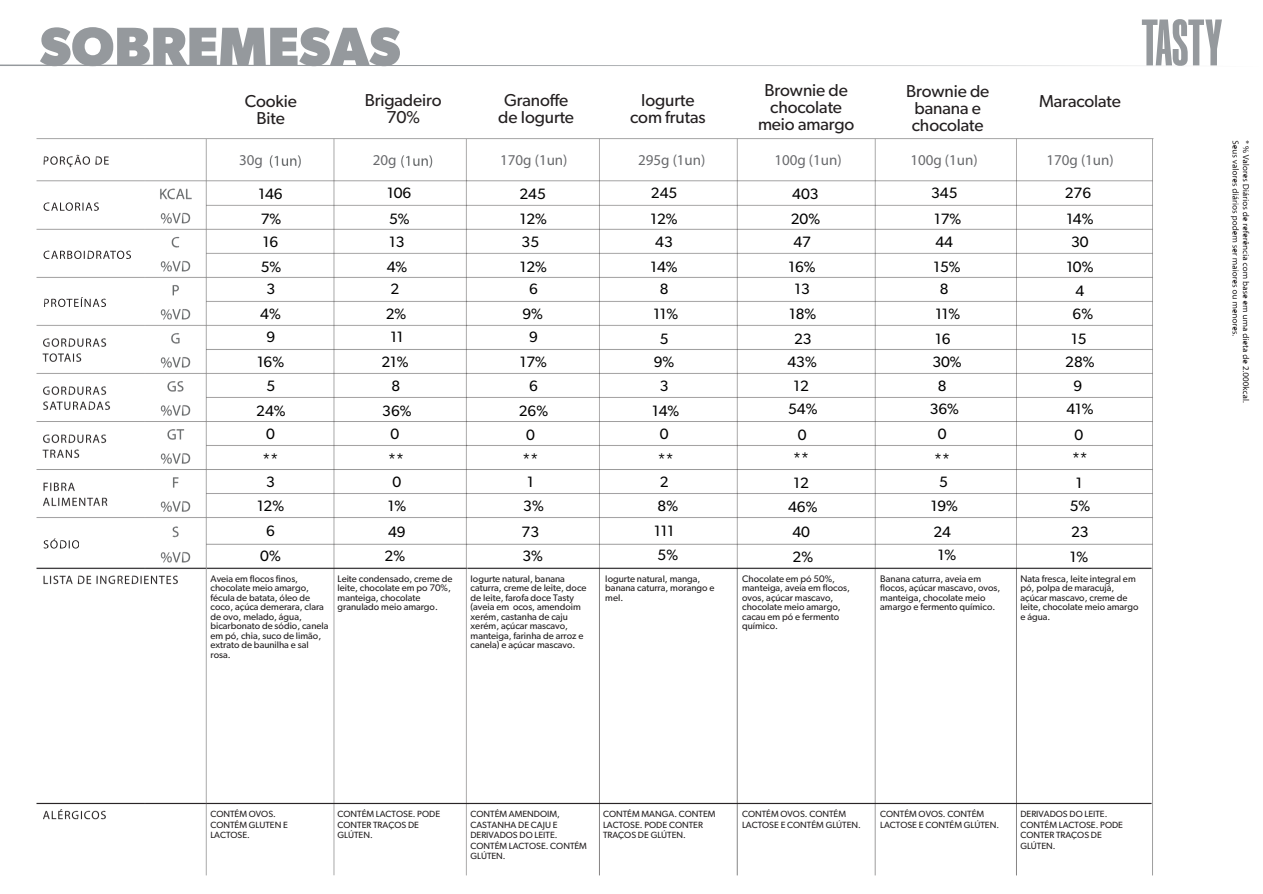
<style>
.page{position:relative;width:1263px;height:894px;background:#fff}
.page>*{position:absolute;margin:0;border:0;box-sizing:border-box;transform-origin:0 0}
.t1{font:700 54.75px "Gibson";color:#95999d}
.t2{font:17.25px/16.8px "Gibson";letter-spacing:-.005em;color:#231f20;text-align:center}
.t3{font:15px "Gibson";color:#000}
.t4{font:15px "Myriad Pro";color:#68696c}
.t5{font:9.45px/9.4px "Gibson";color:#231f20}
.t6{font:9px/10.5px "Gibson";color:#231f20}
</style>
<div class="page">
<img style="left:36px;top:138px;width:1118px;height:738px">
<svg style="left:0;top:19px;width:1222px;height:47px"></svg>
<img style="left:1230px;top:140px;width:20px;height:263px">
<h3 class="t1" style="left:40px;top:22px;width:362px">SOBREMESAS</h3>
<h3 class="t2" style="left:245px;top:93px;width:54px">Cookie<br>Bite</h3>
<h2 class="t2" style="left:365px;top:93px;width:78px">Brigadeiro<br>70%</h2>
<h2 class="t2" style="left:498px;top:93px;width:77px">Granoffe de Iogurte</h2>
<h2 class="t2" style="left:630px;top:93px;width:77px">Iogurte com frutas</h2>
<h2 class="t2" style="left:758px;top:82px;width:98px">Brownie de chocolate meio amargo</h2>
<h2 class="t2" style="left:906px;top:84px;width:85px">Brownie de banana e chocolate</h2>
<h2 class="t2" style="left:1039px;top:93px;width:83px">Maracolate</h2>
<p class="t4" style="left:239px;top:154px;width:25px">30g</p>
<h3 class="t4" style="left:373px;top:154px;width:25px">20g</h3>
<h3 class="t3" style="left:258px;top:187px;width:26px">146</h3>
<h3 class="t3" style="left:261px;top:212px;width:22px">7%</h3>
<h3 class="t3" style="left:263px;top:234px;width:17px">16</h3>
<h3 class="t3" style="left:261px;top:259px;width:22px">5%</h3>
<p class="t3" style="left:267px;top:282px;width:10px">3</p>
<p class="t3" style="left:260px;top:307px;width:22px">4%</p>
<p class="t3" style="left:267px;top:329px;width:10px">9</p>
<p class="t3" style="left:257px;top:354px;width:29px">16%</p>
<p class="t3" style="left:267px;top:379px;width:10px">5</p>
<p class="t3" style="left:256px;top:404px;width:31px">24%</p>
<p class="t3" style="left:266px;top:427px;width:10px">0</p>
<h3 class="t3" style="left:263px;top:451px;width:17px">**</h3>
<h3 class="t3" style="left:266px;top:474px;width:10px">3</h3>
<h3 class="t3" style="left:257px;top:499px;width:29px">12%</h3>
<h3 class="t3" style="left:266px;top:524px;width:10px">6</h3>
<h3 class="t3" style="left:260px;top:549px;width:22px">0%</h3>
<h3 class="t3" style="left:387px;top:186px;width:26px">106</h3>
<h3 class="t3" style="left:389px;top:212px;width:22px">5%</h3>
<p class="t3" style="left:389px;top:234px;width:17px">13</p>
<p class="t3" style="left:387px;top:259px;width:22px">4%</p>
<p class="t3" style="left:390px;top:282px;width:10px">2</p>
<p class="t3" style="left:386px;top:307px;width:22px">2%</p>
<p class="t3" style="left:390px;top:329px;width:15px">11</p>
<p class="t3" style="left:381px;top:354px;width:29px">21%</p>
<p class="t3" style="left:392px;top:379px;width:10px">8</p>
<h3 class="t3" style="left:382px;top:404px;width:31px">36%</h3>
<h3 class="t3" style="left:390px;top:427px;width:10px">0</h3>
<h3 class="t3" style="left:388px;top:452px;width:17px">**</h3>
<h3 class="t3" style="left:393px;top:474px;width:10px">0</h3>
<h3 class="t3" style="left:388px;top:499px;width:20px">1%</h3>
<h3 class="t3" style="left:388px;top:524px;width:19px">49</h3>
<h3 class="t3" style="left:385px;top:549px;width:22px">2%</h3>
<p class="t4" style="left:500px;top:154px;width:69px">170g (1un)</p>
<p class="t3" style="left:519px;top:187px;width:28px">245</p>
<p class="t3" style="left:520px;top:212px;width:29px">12%</p>
<p class="t3" style="left:522px;top:234px;width:19px">35</p>
<p class="t3" style="left:520px;top:259px;width:29px">12%</p>
<p class="t3" style="left:529px;top:282px;width:10px">6</p>
<p class="t3" style="left:522px;top:307px;width:22px">9%</p>
<h3 class="t3" style="left:529px;top:329px;width:10px">9</h3>
<h3 class="t3" style="left:520px;top:354px;width:29px">17%</h3>
<h3 class="t3" style="left:529px;top:379px;width:10px">6</h3>
<h3 class="t3" style="left:519px;top:404px;width:31px">26%</h3>
<h3 class="t3" style="left:526px;top:428px;width:10px">0</h3>
<h3 class="t3" style="left:522px;top:452px;width:17px">**</h3>
<h3 class="t3" style="left:527px;top:474px;width:8px">1</h3>
<p class="t3" style="left:523px;top:499px;width:22px">3%</p>
<p class="t3" style="left:522px;top:524px;width:19px">73</p>
<p class="t3" style="left:522px;top:549px;width:22px">3%</p>
<p class="t4" style="left:638px;top:153px;width:69px">295g (1un)</p>
<p class="t3" style="left:651px;top:186px;width:28px">245</p>
<p class="t3" style="left:651px;top:212px;width:29px">12%</p>
<p class="t3" style="left:655px;top:234px;width:19px">43</p>
<h3 class="t3" style="left:651px;top:259px;width:29px">14%</h3>
<h3 class="t3" style="left:660px;top:282px;width:10px">8</h3>
<h3 class="t3" style="left:653px;top:307px;width:26px">11%</h3>
<h3 class="t3" style="left:660px;top:332px;width:10px">5</h3>
<h3 class="t3" style="left:654px;top:354px;width:22px">9%</h3>
<h3 class="t3" style="left:660px;top:379px;width:10px">3</h3>
<h3 class="t3" style="left:652px;top:404px;width:29px">14%</h3>
<p class="t3" style="left:660px;top:427px;width:10px">0</p>
<p class="t3" style="left:658px;top:452px;width:17px">**</p>
<p class="t3" style="left:660px;top:474px;width:10px">2</p>
<p class="t3" style="left:658px;top:499px;width:22px">8%</p>
<p class="t3" style="left:654px;top:524px;width:21px">111</p>
<p class="t3" style="left:658px;top:548px;width:22px">5%</p>
<p class="t4" style="left:774px;top:153px;width:69px">100g (1un)</p>
<p class="t3" style="left:792px;top:187px;width:28px">403</p>
<p class="t3" style="left:791px;top:212px;width:31px">20%</p>
<p class="t3" style="left:793px;top:234px;width:19px">47</p>
<p class="t3" style="left:789px;top:259px;width:29px">16%</p>
<p class="t3" style="left:794px;top:282px;width:17px">13</p>
<p class="t3" style="left:789px;top:307px;width:29px">18%</p>
<p class="t3" style="left:794px;top:332px;width:19px">23</p>
<p class="t3" style="left:787px;top:354px;width:31px">43%</p>
<p class="t3" style="left:793px;top:379px;width:17px">12</p>
<p class="t3" style="left:788px;top:402px;width:31px">54%</p>
<p class="t3" style="left:798px;top:428px;width:10px">0</p>
<p class="t3" style="left:793px;top:451px;width:17px">**</p>
<p class="t3" style="left:793px;top:476px;width:17px">12</p>
<p class="t3" style="left:788px;top:500px;width:31px">46%</p>
<h3 class="t3" style="left:792px;top:525px;width:19px">40</h3>
<h3 class="t3" style="left:792px;top:549px;width:22px">2%</h3>
<h3 class="t4" style="left:910px;top:153px;width:69px">100g (1un)</h3>
<h3 class="t3" style="left:931px;top:186px;width:28px">345</h3>
<h3 class="t3" style="left:934px;top:212px;width:29px">17%</h3>
<h3 class="t3" style="left:935px;top:234px;width:19px">44</h3>
<h3 class="t3" style="left:933px;top:259px;width:29px">15%</h3>
<p class="t3" style="left:940px;top:282px;width:10px">8</p>
<p class="t3" style="left:935px;top:307px;width:26px">11%</p>
<p class="t3" style="left:935px;top:332px;width:17px">16</p>
<h3 class="t3" style="left:932px;top:354px;width:31px">30%</h3>
<p class="t3" style="left:938px;top:379px;width:10px">8</p>
<p class="t3" style="left:930px;top:402px;width:31px">36%</p>
<p class="t3" style="left:938px;top:427px;width:10px">0</p>
<h3 class="t3" style="left:934px;top:451px;width:17px">**</h3>
<h3 class="t3" style="left:939px;top:474px;width:10px">5</h3>
<h3 class="t3" style="left:931px;top:499px;width:29px">19%</h3>
<h3 class="t3" style="left:933px;top:525px;width:19px">24</h3>
<h3 class="t3" style="left:938px;top:548px;width:20px">1%</h3>
<h3 class="t4" style="left:1046px;top:154px;width:69px">170g (1un)</h3>
<h3 class="t3" style="left:1065px;top:186px;width:28px">276</h3>
<p class="t3" style="left:1066px;top:212px;width:29px">14%</p>
<p class="t3" style="left:1071px;top:234px;width:19px">30</p>
<p class="t3" style="left:1066px;top:259px;width:29px">10%</p>
<p class="t3" style="left:1075px;top:284px;width:10px">4</p>
<p class="t3" style="left:1073px;top:307px;width:22px">6%</p>
<p class="t3" style="left:1071px;top:332px;width:17px">15</p>
<p class="t3" style="left:1065px;top:354px;width:31px">28%</p>
<h4 class="t3" style="left:1074px;top:379px;width:10px">9</h4>
<h4 class="t3" style="left:1066px;top:402px;width:29px">41%</h4>
<h4 class="t3" style="left:1074px;top:428px;width:10px">0</h4>
<h4 class="t3" style="left:1072px;top:451px;width:17px">**</h4>
<h4 class="t3" style="left:1076px;top:476px;width:8px">1</h4>
<h4 class="t3" style="left:1070px;top:499px;width:22px">5%</h4>
<h4 class="t3" style="left:1071px;top:525px;width:19px">23</h4>
<p class="t3" style="left:1070px;top:550px;width:20px">1%</p>
<h3 class="t5" style="left:211px;top:573px;width:119px">Aveia em flocos finos, chocolate meio amargo, fécula de batata, óleo de coco, açúca demerara, clara de ovo, melado, água, bicarbonato de sódio, canela em pó, chia, suco de limão, extrato de baunilha e sal rosa.</h3>
<h3 class="t5" style="left:338px;top:573px;width:116px">Leite condensado, creme de leite, chocolate em po 70%, manteiga, chocolate granulado meio amargo.</h3>
<h3 class="t5" style="left:471px;top:573px;width:118px">Iogurte natural, banana caturra, creme de leite, doce de leite, farofa doce Tasty (aveia em ocos, amendoim xerém, castanha de caju xerém, açúcar mascavo, manteiga, farinha de arroz e canela) e açúcar mascavo.</h3>
<h3 class="t5" style="left:605px;top:573px;width:111px">Iogurte natural, manga, banana caturra, morango e mel.</h3>
<h3 class="t5" style="left:742px;top:573px;width:109px">Chocolate em pó 50%, manteiga, aveia em flocos, ovos, açúcar mascavo, chocolate meio amargo, cacau em pó e fermento químico.</h3>
<h3 class="t5" style="left:880px;top:573px;width:122px">Banana caturra, aveia em flocos, açúcar mascavo, ovos, manteiga, chocolate meio amargo e fermento químico.</h3>
<h3 class="t5" style="left:1020px;top:573px;width:119px">Nata fresca, leite integral em pó, polpa de maracujá, açúcar mascavo, creme de leite, chocolate meio amargo e água.</h3>
<h3 class="t6" style="left:210px;top:809px;width:79px">CONTÉM OVOS.<br>CONTÉM GLUTEN E<br>LACTOSE.</h3>
<h3 class="t6" style="left:337px;top:809px;width:104px">CONTÉM LACTOSE. PODE<br>CONTER TRAÇOS DE<br>GLÚTEN.</h3>
<h3 class="t6" style="left:470px;top:809px;width:118px">CONTÉM AMENDOIM,<br>CASTANHA DE CAJU E<br>DERIVADOS DO LEITE.<br>CONTÉM LACTOSE. CONTÉM<br>GLÚTEN.</h3>
<h3 class="t6" style="left:603px;top:809px;width:114px">CONTÉM MANGA. CONTEM<br>LACTOSE. PODE CONTER<br>TRAÇOS DE GLÚTEN.</h3>
<h3 class="t6" style="left:742px;top:809px;width:120px">CONTÉM OVOS. CONTÉM<br>LACTOSE E CONTÉM GLÚTEN.</h3>
<h3 class="t6" style="left:880px;top:809px;width:120px">CONTÉM OVOS. CONTÉM<br>LACTOSE E CONTÉM GLÚTEN.</h3>
<h3 class="t6" style="left:1020px;top:809px;width:104px">DERIVADOS DO LEITE.<br>CONTÉM LACTOSE. PODE<br>CONTER TRAÇOS DE<br>GLÚTEN.</h3>
</div>
